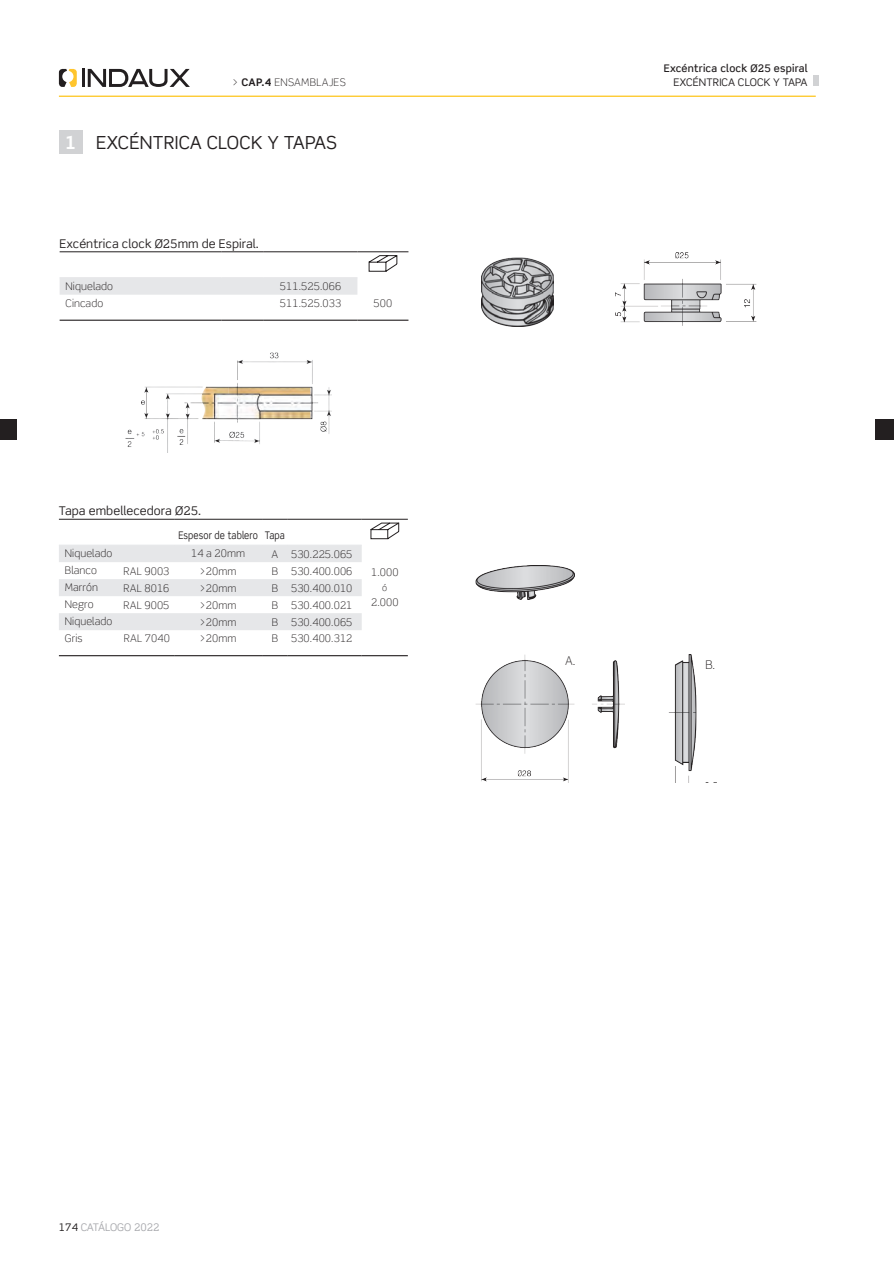
<style>
.page{position:relative;width:894px;height:1266px;background:#fff}
.page>*{position:absolute;margin:0;border:0;box-sizing:border-box;transform-origin:0 0}
.TITULU_1{font:700 19.5px "Scene Pro";color:#fff}
.TITULU_1-2{font:18px "Scene Pro";letter-spacing:.01em;color:#231f20}
.tabl__TITULO{font:12px "Scene Pro";letter-spacing:.005em;color:#231f20}
.descripción{font:300 12px "Scene Pro";color:#231f20}
.tabl__texto{font:300 10.5px "Scene Pro";letter-spacing:.01em;color:#231f20}
.cab__TITULU_Ø{font:500 10.5px "Scene Pro";letter-spacing:.02em;color:#231f20}
.cab__TITULU_1{font:10.5px "Scene Pro";letter-spacing:.01em;color:#231f20}
.tabl__titulillo{font:10.5px "Scene Pro";letter-spacing:.01em;color:#231f20;scale:.85 1}
.tabl__texto-2{font:300 10.5px "Scene Pro";letter-spacing:.03em;color:#231f20}
.t1{font:10.5px "Scene Pro";color:#a8a9ad}
.tabl__texto-3{font:300 9px "Scene Pro";color:#231f20}
.s1{font-weight:700}
.s2{color:#231f20}
</style>
<div class="page">
<hr style="left:59px;top:96px;width:756px;height:1px;background:#fec210">
<svg style="left:59px;top:69px;width:18px;height:18px"></svg>
<hr style="left:82px;top:69px;width:3px;height:18px;background:#231f20">
<svg style="left:88px;top:69px;width:102px;height:18px"></svg>
<div style="left:813px;top:76px;width:5px;height:10px;background:#d1d2d4"></div>
<div style="left:60px;top:278px;width:297px;height:17px;background:#e6e7e9"></div>
<hr style="left:60px;top:251px;width:161px;height:1px;background:#231f20">
<hr style="left:221px;top:251px;width:43px;height:1px;background:#231f20">
<hr style="left:264px;top:251px;width:93px;height:1px;background:#231f20">
<hr style="left:357px;top:251px;width:51px;height:1px;background:#231f20">
<hr style="left:60px;top:277px;width:161px;height:1px;background:#e6e7e9">
<hr style="left:221px;top:277px;width:43px;height:1px;background:#e6e7e9">
<hr style="left:264px;top:277px;width:93px;height:1px;background:#e6e7e9">
<hr style="left:60px;top:320px;width:161px;height:1px;background:#231f20">
<hr style="left:221px;top:320px;width:43px;height:1px;background:#231f20">
<hr style="left:264px;top:320px;width:93px;height:1px;background:#231f20">
<hr style="left:357px;top:320px;width:51px;height:1px;background:#231f20">
<svg style="left:368px;top:255px;width:29px;height:17px"></svg>
<hr style="left:59px;top:519px;width:115px;height:1px;background:#231f20">
<hr style="left:174px;top:519px;width:88px;height:1px;background:#231f20">
<svg style="left:262px;top:519px;width:26px;height:1px"></svg>
<hr style="left:288px;top:519px;width:74px;height:1px;background:#231f20">
<hr style="left:362px;top:519px;width:46px;height:1px;background:#231f20">
<svg style="left:59px;top:545px;width:303px;height:85px"></svg>
<hr style="left:288px;top:545px;width:74px;height:1px;background:#e6e7e9">
<hr style="left:59px;top:655px;width:115px;height:1px;background:#231f20">
<hr style="left:174px;top:655px;width:88px;height:1px;background:#231f20">
<svg style="left:262px;top:655px;width:26px;height:1px"></svg>
<hr style="left:288px;top:655px;width:74px;height:1px;background:#231f20">
<hr style="left:362px;top:655px;width:46px;height:1px;background:#231f20">
<svg style="left:370px;top:523px;width:29px;height:16px"></svg>
<img style="left:481px;top:258px;width:72px;height:68px">
<img style="left:616px;top:253px;width:141px;height:73px">
<img style="left:475px;top:565px;width:99px;height:35px">
<img style="left:476px;top:655px;width:148px;height:127px">
<img style="left:668px;top:655px;width:29px;height:127px">
<div style="left:59px;top:130px;width:24px;height:24px;background:#d1d2d4"></div>
<img style="left:125px;top:352px;width:206px;height:100px">
<div style="left:875px;top:419px;width:19px;height:21px;background:#231f20"></div>
<div style="left:0;top:419px;width:17px;height:21px;background:#231f20"></div>
<p class="TITULU_1" style="left:65px;top:131px;width:14px">1</p>
<p class="tabl__texto-2" style="left:232px;top:76px;width:115px">&gt; <span class="s1">CAP.4</span> ENSAMBLAJES</p>
<p class="TITULU_1-2" style="left:96px;top:131px;width:243px">EXCÉNTRICA CLOCK Y TAPAS</p>
<p class="tabl__TITULO" style="left:60px;top:236px;width:201px">Excéntrica clock Ø25mm de Espiral.</p>
<p class="tabl__texto" style="left:66px;top:280px;width:49px">Niquelado</p>
<p class="tabl__texto" style="left:66px;top:297px;width:39px">Cincado</p>
<p class="tabl__texto" style="left:280px;top:280px;width:63px">511.525.066</p>
<p class="tabl__texto" style="left:280px;top:297px;width:63px">511.525.033</p>
<p class="tabl__texto" style="left:373px;top:297px;width:20px">500</p>
<p class="tabl__TITULO" style="left:59px;top:503px;width:144px">Tapa embellecedora Ø25.</p>
<p class="tabl__titulillo" style="left:178px;top:528px;width:95px">Espesor de tablero</p>
<p class="tabl__titulillo" style="left:265px;top:528px;width:25px">Tapa</p>
<p class="tabl__texto" style="left:65px;top:547px;width:49px">Niquelado</p>
<p class="tabl__texto" style="left:191px;top:547px;width:56px">14 a 20mm</p>
<p class="tabl__texto" style="left:271px;top:548px;width:8px">A</p>
<p class="tabl__texto" style="left:291px;top:548px;width:63px">530.225.065</p>
<p class="tabl__texto" style="left:65px;top:564px;width:33px">Blanco</p>
<p class="tabl__texto" style="left:65px;top:581px;width:34px">Marrón</p>
<p class="tabl__texto" style="left:65px;top:598px;width:30px">Negro</p>
<p class="tabl__texto" style="left:65px;top:615px;width:49px">Niquelado</p>
<p class="tabl__texto" style="left:65px;top:632px;width:19px">Gris</p>
<p class="tabl__texto" style="left:124px;top:632px;width:47px">RAL 7040</p>
<p class="tabl__texto" style="left:200px;top:632px;width:38px">&gt;20mm</p>
<p class="tabl__texto" style="left:272px;top:632px;width:8px">B</p>
<p class="tabl__texto" style="left:291px;top:632px;width:63px">530.400.312</p>
<p class="tabl__texto" style="left:124px;top:565px;width:47px">RAL 9003</p>
<p class="tabl__texto" style="left:200px;top:565px;width:38px">&gt;20mm</p>
<p class="tabl__texto" style="left:272px;top:565px;width:8px">B</p>
<p class="tabl__texto" style="left:291px;top:565px;width:63px">530.400.006</p>
<p class="tabl__texto" style="left:124px;top:582px;width:47px">RAL 8016</p>
<p class="tabl__texto" style="left:200px;top:582px;width:38px">&gt;20mm</p>
<p class="tabl__texto" style="left:272px;top:582px;width:8px">B</p>
<p class="tabl__texto" style="left:291px;top:582px;width:63px">530.400.010</p>
<p class="tabl__texto" style="left:124px;top:599px;width:47px">RAL 9005</p>
<p class="tabl__texto" style="left:200px;top:599px;width:38px">&gt;20mm</p>
<p class="tabl__texto" style="left:272px;top:599px;width:8px">B</p>
<p class="tabl__texto" style="left:291px;top:599px;width:63px">530.400.021</p>
<p class="tabl__texto" style="left:200px;top:616px;width:38px">&gt;20mm</p>
<p class="tabl__texto" style="left:272px;top:616px;width:8px">B</p>
<p class="tabl__texto" style="left:291px;top:616px;width:63px">530.400.065</p>
<p class="tabl__texto" style="left:371px;top:566px;width:29px">1.000</p>
<p class="tabl__texto-3" style="left:382px;top:583px;width:7px">ó</p>
<p class="tabl__texto" style="left:371px;top:596px;width:29px">2.000</p>
<p class="cab__TITULU_Ø" style="left:663px;top:62px;width:145px">Excéntrica clock Ø25 espiral</p>
<p class="cab__TITULU_1" style="left:673px;top:76px;width:136px">EXCÉNTRICA CLOCK Y TAPA</p>
<p class="descripción" style="left:565px;top:654px;width:12px">A.</p>
<p class="descripción" style="left:705px;top:658px;width:11px">B.</p>
<p class="t1" style="left:59px;top:1220px;width:102px"><span class="s2">174</span> CATÁLOGO 2022</p>
</div>
